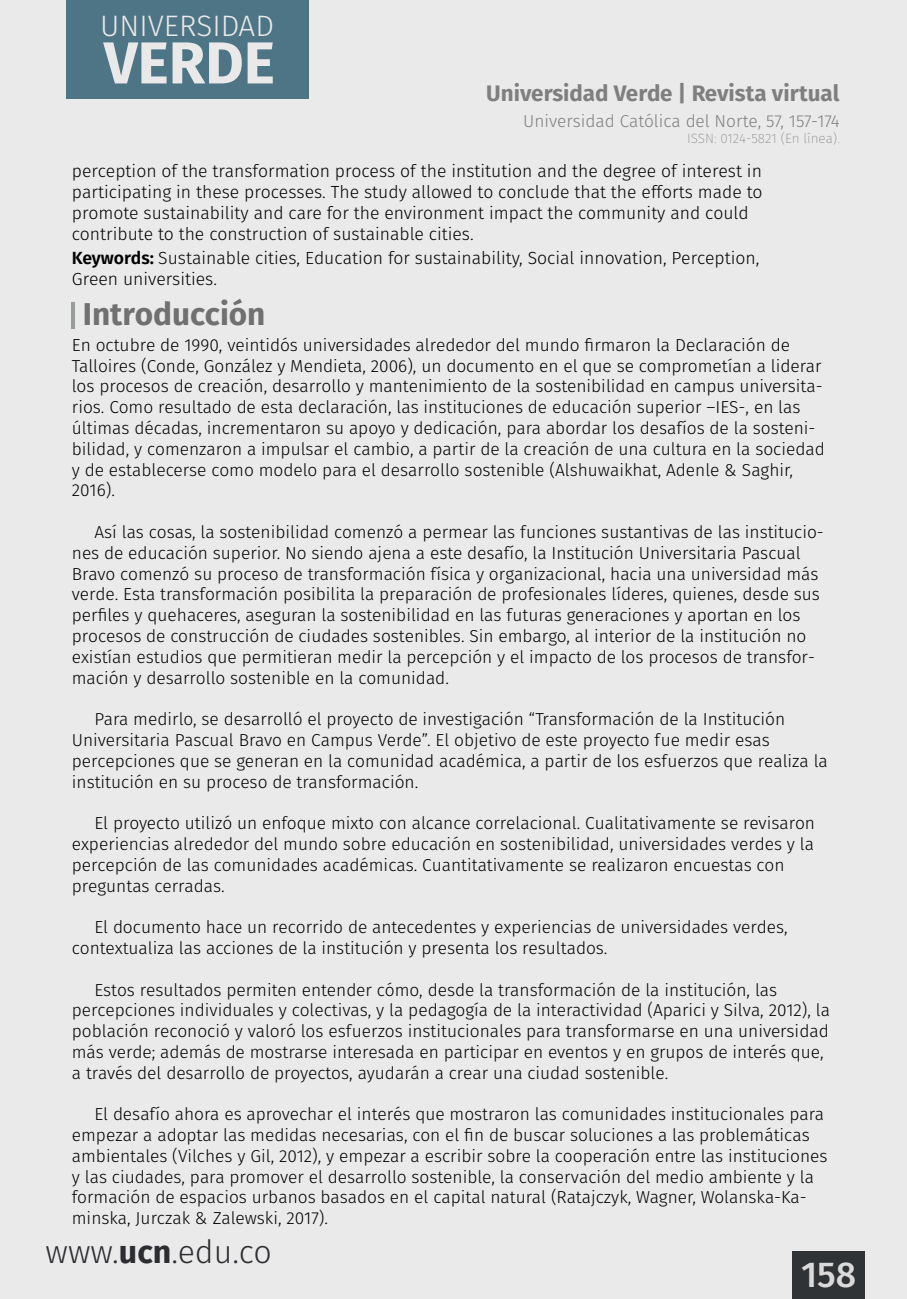
<style>
.page{position:relative;width:907px;height:1299px;background:#eaeaea}
.page>*{position:absolute;margin:0;border:0;box-sizing:border-box;transform-origin:0 0}
.t1{font:700 59.18px "Fira Sans";color:#e9e9e9}
.t2{font:500 36px "Fira Sans";color:#dadada}
.t3{font:300 32.18px "Fira Sans";color:#2d2e32}
.t4{font:700 31.5px "Fira Sans";color:#707070}
.t5{font:300 29.47px "Fira Sans";color:#e9e9e9}
.t6{font:700 22.28px "Fira Sans";color:#7f7f7f}
.t7{font:300 17.55px/21.2px "Fira Sans";color:#000}
.t8{font:300 17.32px/20.7px "Fira Sans";color:#000}
.t9{font:300 17.32px "Fira Sans";color:#7f7f7f}
.t10{font:200 13.5px "Fira Sans";color:#7f7f7f}
.s1{font-weight:600}
.s2{font-weight:700}
</style>
<div class="page">
<div style="left:66px;top:0;width:243px;height:98px;background:#4c7384"></div>
<hr style="left:72px;top:303px;width:3px;height:26px;background:#989c9d">
<div style="left:792px;top:1252px;width:72px;height:47px;background:#2f3336"></div>
<h3 class="t5" style="left:100px;top:5px;width:175px">UNIVERSIDAD</h3>
<h1 class="t1" style="left:104px;top:21px;width:172px">VERDE</h1>
<p class="t6" style="left:486px;top:78px;width:355px">Universidad Verde | Revista virtual</p>
<p class="t9" style="left:523px;top:108px;width:318px">Universidad Católica del Norte, 57, 157-174</p>
<p class="t10" style="left:687px;top:129px;width:154px">ISSN: 0124-5821 (En línea).</p>
<p class="t7" style="left:72px;top:160px;width:692px">perception of the transformation process of the institution and the degree of interest in participating in these processes. The study allowed to conclude that the efforts made to promote sustainability and care for the environment impact the community and could contribute to the construction of sustainable cities.</p>
<p class="t7" style="left:72px;top:247px;width:689px"><span class="s1">Keywords:</span> Sustainable cities, Education for sustainability, Social innovation, Perception,<br>Green universities.</p>
<h3 class="t4" style="left:83px;top:292px;width:184px">Introducción</h3>
<p class="t8" style="left:72px;top:334px;width:754px">En octubre de 1990, veintidós universidades alrededor del mundo firmaron la Declaración de Talloires (Conde, González y Mendieta, 2006), un documento en el que se comprometían a liderar los procesos de creación, desarrollo y mantenimiento de la sostenibilidad en campus universita&shy;rios. Como resultado de esta declaración, las instituciones de educación superior –IES-, en las últimas décadas, incrementaron su apoyo y dedicación, para abordar los desafíos de la sosteni&shy;bilidad, y comenzaron a impulsar el cambio, a partir de la creación de una cultura en la sociedad y de establecerse como modelo para el desarrollo sostenible (Alshuwaikhat, Adenle &amp; Saghir, 2016).</p>
<p class="t8" style="left:72px;top:521px;width:753px;text-indent:23px">Así las cosas, la sostenibilidad comenzó a permear las funciones sustantivas de las institucio&shy;nes de educación superior. No siendo ajena a este desafío, la Institución Universitaria Pascual Bravo comenzó su proceso de transformación física y organizacional, hacia una universidad más verde. Esta transformación posibilita la preparación de profesionales líderes, quienes, desde sus perfiles y quehaceres, aseguran la sostenibilidad en las futuras generaciones y aportan en los procesos de construcción de ciudades sostenibles. Sin embargo, al interior de la institución no existían estudios que permitieran medir la percepción y el impacto de los procesos de transfor&shy;mación y desarrollo sostenible en la comunidad.</p>
<p class="t8" style="left:72px;top:709px;width:757px;text-indent:23px">Para medirlo, se desarrolló el proyecto de investigación “Transformación de la Institución Universitaria Pascual Bravo en Campus Verde”. El objetivo de este proyecto fue medir esas percepciones que se generan en la comunidad académica, a partir de los esfuerzos que realiza la institución en su proceso de transformación.</p>
<p class="t8" style="left:72px;top:812px;width:744px;text-indent:23px">El proyecto utilizó un enfoque mixto con alcance correlacional. Cualitativamente se revisaron experiencias alrededor del mundo sobre educación en sostenibilidad, universidades verdes y la percepción de las comunidades académicas. Cuantitativamente se realizaron encuestas con preguntas cerradas.</p>
<p class="t8" style="left:72px;top:916px;width:717px;text-indent:23px">El documento hace un recorrido de antecedentes y experiencias de universidades verdes, contextualiza las acciones de la institución y presenta los resultados.</p>
<p class="t8" style="left:72px;top:979px;width:759px;text-indent:23px">Estos resultados permiten entender cómo, desde la transformación de la institución, las percepciones individuales y colectivas, y la pedagogía de la interactividad (Aparici y Silva, 2012), la población reconoció y valoró los esfuerzos institucionales para transformarse en una universidad más verde; además de mostrarse interesada en participar en eventos y en grupos de interés que, a través del desarrollo de proyectos, ayudarán a crear una ciudad sostenible.</p>
<p class="t8" style="left:72px;top:1104px;width:757px;text-indent:23px">El desafío ahora es aprovechar el interés que mostraron las comunidades institucionales para empezar a adoptar las medidas necesarias, con el fin de buscar soluciones a las problemáticas ambientales (Vilches y Gil, 2012), y empezar a escribir sobre la cooperación entre las instituciones y las ciudades, para promover el desarrollo sostenible, la conservación del medio ambiente y la formación de espacios urbanos basados en el capital natural (Ratajczyk, Wagner, Wolanska-Ka&shy;minska, Jurczak &amp; Zalewski, 2017).</p>
<h3 class="t3" style="left:46px;top:1229px;width:228px">www.<span class="s2">ucn</span>.edu.co</h3>
<h2 class="t2" style="left:801px;top:1248px;width:57px">158</h2>
</div>
